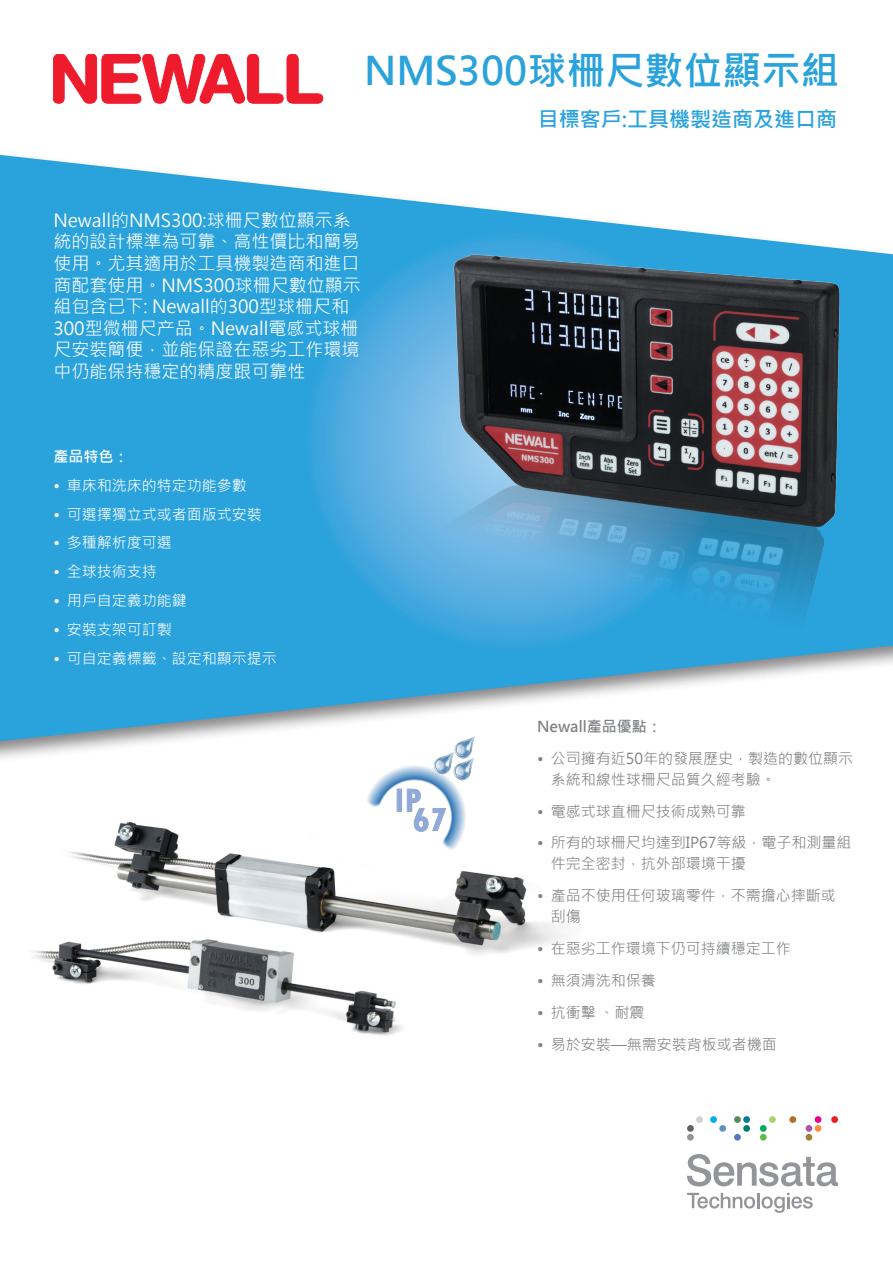
<style>
.page{position:relative;width:893px;height:1263px;background:#fff}
.page>*{position:absolute;margin:0;border:0;box-sizing:border-box;transform-origin:0 0}
.header_blue{font:700 39px "Microsoft Jheng Hei";color:#2aa2db}
.header_blue-2{font:700 21px "Microsoft Jheng Hei";color:#2aa2db}
.content_text_darkBG{font:18px/21.6px "Microsoft Jheng Hei";color:#fff}
.t1{font:15px/21px "Microsoft Jheng Hei";color:#808285}
.t2{font:15px "Microsoft Jheng Hei";color:#fff}
.content_bullets_ligh{font:700 15px "Microsoft Jheng Hei";color:#808285}
.content_bullets_dark{font:700 15px "Microsoft Jheng Hei";color:#fff}
</style>
<div class="page">
<img style="left:33px;top:821px;width:531px;height:215px">
<div style="left:0;top:147px;width:893px;height:620px;background:#231f20;opacity:.55"></div>
<svg style="left:0;top:155px;width:893px;height:586px;fill:#2aa2db"></svg>
<svg style="left:289px;top:218px;width:451px;height:13px"></svg>
<svg style="left:53px;top:54px;width:270px;height:50px"></svg>
<div style="left:687px;top:1134px;width:7px;height:6px;background:#939598;border-radius:50%"></div>
<div style="left:710px;top:1116px;width:7px;height:7px;background:#00aeef;border-radius:50%"></div>
<div style="left:719px;top:1125px;width:7px;height:7px;background:#6194bc;border-radius:50%"></div>
<div style="left:734px;top:1116px;width:7px;height:7px;background:#5a8a5c;border-radius:50%"></div>
<div style="left:743px;top:1116px;width:7px;height:7px;background:#007c97;border-radius:50%"></div>
<div style="left:743px;top:1125px;width:7px;height:7px;background:#007d6f;border-radius:50%"></div>
<div style="left:734px;top:1134px;width:7px;height:6px;background:#5976ba;border-radius:50%"></div>
<div style="left:769px;top:1116px;width:7px;height:7px;background:#acd369;border-radius:50%"></div>
<div style="left:760px;top:1125px;width:7px;height:7px;background:#00ab5b;border-radius:50%"></div>
<div style="left:760px;top:1134px;width:7px;height:6px;background:#5dbb46;border-radius:50%"></div>
<div style="left:815px;top:1116px;width:6px;height:7px;background:#ed028c;border-radius:50%"></div>
<div style="left:806px;top:1125px;width:6px;height:7px;background:#b254a1;border-radius:50%"></div>
<div style="left:815px;top:1125px;width:6px;height:7px;background:#f68f40;border-radius:50%"></div>
<svg style="left:806px;top:1134px;width:6px;height:6px"></svg>
<div style="left:831px;top:1116px;width:7px;height:7px;background:#ee1d23;border-radius:50%"></div>
<div style="left:696px;top:1116px;width:7px;height:7px;background:#d1d2d4;border-radius:50%"></div>
<div style="left:687px;top:1125px;width:7px;height:7px;background:#636366;border-radius:50%"></div>
<div style="left:789px;top:1116px;width:7px;height:7px;background:#b07028;border-radius:50%"></div>
<svg style="left:687px;top:1154px;width:151px;height:32px"></svg>
<svg style="left:687px;top:1193px;width:126px;height:20px"></svg>
<img style="left:221px;top:231px;width:654px;height:536px">
<img style="left:362px;top:726px;width:124px;height:133px">
<p class="header_blue" style="left:364px;top:46px;width:477px">NMS300球柵尺數位顯示組</p>
<p class="header_blue-2" style="left:538px;top:106px;width:301px">目標客戶:工具機製造商及進口商</p>
<p class="content_text_darkBG" style="left:53px;top:209px;width:309px">Newall的NMS300:球柵尺數位顯示系統的設計標準為可靠、高性價比和簡易使用。尤其適用於工具機製造商和進口商配套使用。NMS300球柵尺數位顯示組包含已下: Newall的300型球栅尺和<br>300型微栅尺产品。Newall電感式球栅尺安裝簡便，並能保證在惡劣工作環境中仍能保持穩定的精度跟可靠性</p>
<p class="content_bullets_dark" style="left:53px;top:447px;width:76px">產品特色：</p>
<p class="t2" style="left:53px;top:476px;width:195px">• 車床和洗床的特定功能參數</p>
<p class="t2" style="left:53px;top:505px;width:210px">• 可選擇獨立式或者面版式安裝</p>
<p class="t2" style="left:53px;top:533px;width:120px">• 多種解析度可選</p>
<p class="t2" style="left:53px;top:562px;width:105px">• 全球技術支持</p>
<p class="t2" style="left:53px;top:591px;width:135px">• 用戶自定義功能鍵</p>
<p class="t2" style="left:53px;top:620px;width:120px">• 安裝支架可訂製</p>
<p class="t2" style="left:53px;top:649px;width:225px">• 可自定義標籤、設定和顯示提示</p>
<p class="content_bullets_ligh" style="left:537px;top:717px;width:126px">Newall產品優點：</p>
<p class="t1" style="left:551px;top:748px;width:304px;text-indent:-14px">• 公司擁有近50年的發展歷史，製造的數位顯示系統和線性球柵尺品質久經考驗。</p>
<p class="t1" style="left:537px;top:801px;width:210px">• 電感式球直柵尺技術成熟可靠</p>
<p class="t1" style="left:551px;top:832px;width:302px;text-indent:-14px">• 所有的球柵尺均達到IP67等級，電子和測量組件完全密封，抗外部環境干擾</p>
<p class="t1" style="left:551px;top:885px;width:286px;text-indent:-14px">• 產品不使用任何玻璃零件，不需擔心摔斷或刮傷</p>
<p class="t1" style="left:537px;top:938px;width:255px">• 在惡劣工作環境下仍可持續穩定工作</p>
<p class="t1" style="left:537px;top:970px;width:120px">• 無須清洗和保養</p>
<p class="t1" style="left:537px;top:1002px;width:109px">• 抗衝擊 、耐震</p>
<p class="t1" style="left:537px;top:1033px;width:241px">• 易於安裝—無需安裝背板或者機面</p>
</div>
